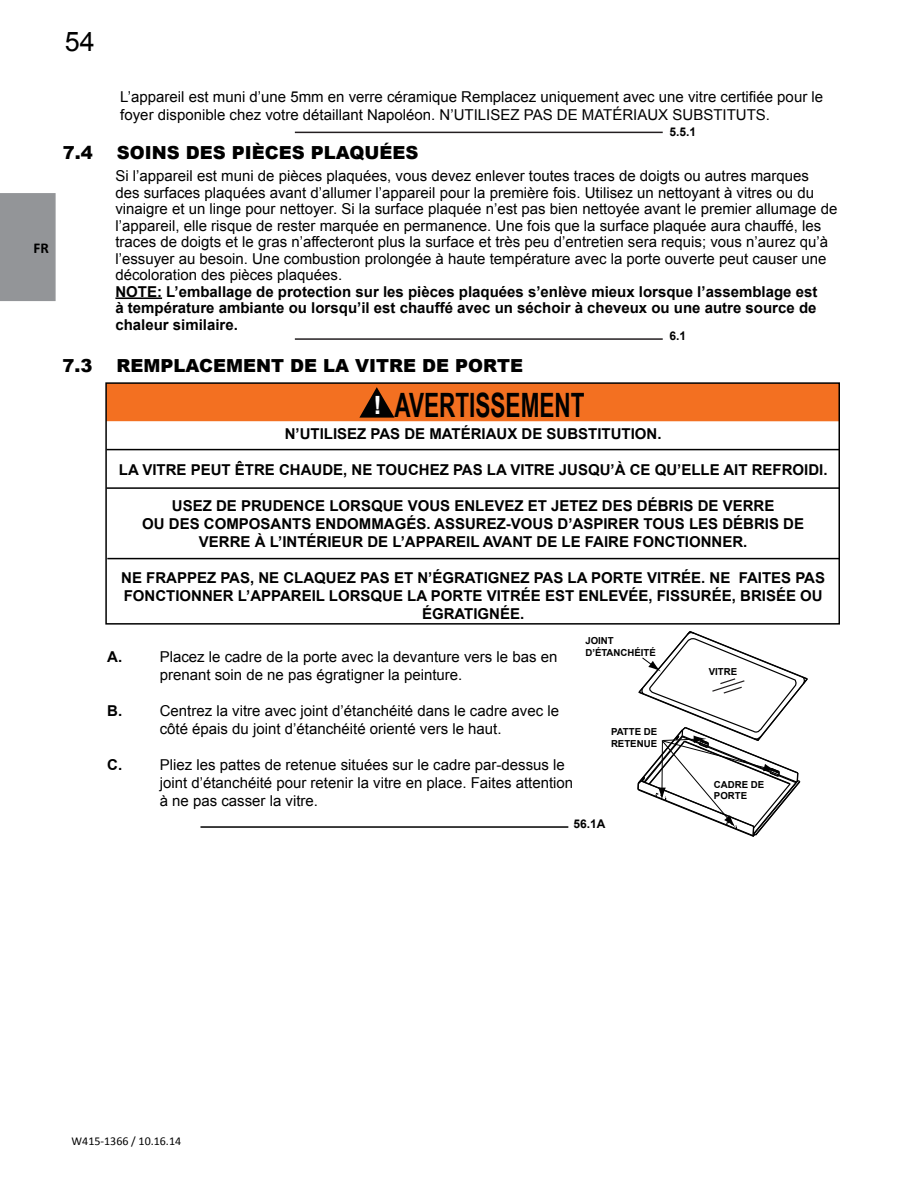
<style>
.page{position:relative;width:918px;height:1188px;background:#fff}
.page>*{position:absolute;margin:0;border:0;box-sizing:border-box;transform-origin:0 0}
.t1{font:700 33.6px "Arial Narrow";color:#000;scale:.82 1}
.t2{font:27px "Arial";color:#000}
.t3{font:900 18px "Arial";color:#000}
.t4{font:15px/16.5px "Arial";color:#000}
.t5{font:700 15px/18px "Arial";color:#000;text-align:center}
.t6{font:700 15px "Calibri";color:#000}
.t7{font:12px "Calibri";color:#000}
.t8{font:700 12px "Arial";color:#000}
.t9{font:700 9.6px/11.6px "Arial";color:#010101}
.s1{font-family:"Arial";font-size:25.2px;color:#fff}
</style>
<div class="page">
<div style="left:0;top:193px;width:56px;height:108px;background:#939598"></div>
<svg style="left:637px;top:631px;width:171px;height:206px"></svg>
<div style="left:106px;top:383px;width:734px;height:38px;background:#f37021"></div>
<svg style="left:359px;top:387px;width:35px;height:31px"></svg>
<div style="left:105px;top:382px;width:735px;height:243px;border:2px solid #000"></div>
<hr style="left:106px;top:449px;width:734px;height:1px;background:#000">
<hr style="left:106px;top:487px;width:733px;height:2px;background:#000">
<hr style="left:107px;top:558px;width:732px;height:1px;background:#000">
<hr style="left:200px;top:826px;width:368px;height:2px;background:#000">
<hr style="left:295px;top:338px;width:368px;height:2px;background:#241f21">
<hr style="left:115px;top:297px;width:47px;height:2px;background:#000">
<hr style="left:295px;top:132px;width:368px;height:1px;background:#241f21">
<h2 class="t2" style="left:65px;top:24px;width:32px">54</h2>
<p class="t6" style="left:33px;top:238px;width:17px">FR</p>
<p class="t4" style="left:120px;top:87px;width:704px;line-height:18px">l’appareil est muni d’une 5mm en verre céramique Remplacez uniquement avec une vitre certifiée pour le foyer disponible chez votre détaillant napoléon. n’UTiliSEZ paS DE MaTÉRiaUX SUBSTiTUTS.</p>
<p class="t3" style="left:63px;top:140px;width:32px">7.4</p>
<p class="t3" style="left:117px;top:140px;width:303px">SOINS DES PIÈCES PLAQUÉES</p>
<p class="t8" style="left:669px;top:124px;width:28px">5.5.1</p>
<p class="t4" style="left:115px;top:168px;width:724px">Si l’appareil est muni de pièces plaquées, vous devez enlever toutes traces de doigts ou autres marques<br>des surfaces plaquées avant d’allumer l’appareil pour la première fois. Utilisez un nettoyant à vitres ou du vinaigre et un linge pour nettoyer. Si la surface plaquée n’est pas bien nettoyée avant le premier allumage de l’appareil, elle risque de rester marquée en permanence. Une fois que la surface plaquée aura chauffé, les traces de doigts et le gras n’affecteront plus la surface et très peu d’entretien sera requis; vous n’aurez qu’à l’essuyer au besoin. Une combustion prolongée à haute température avec la porte ouverte peut causer une décoloration des pièces plaquées.</p>
<p class="t5" style="left:115px;top:284px;width:703px;line-height:16.5px;text-align:justify">NOTE: L’emballage de protection sur les pièces plaquées s’enlève mieux lorsque l’assemblage est à température ambiante ou lorsqu’il est chauffé avec un séchoir à cheveux ou une autre source de chaleur similaire.</p>
<p class="t8" style="left:669px;top:328px;width:18px">6.1</p>
<p class="t3" style="left:63px;top:352px;width:32px">7.3</p>
<p class="t3" style="left:117px;top:352px;width:71px">REMPLACE</p>
<p class="t3" style="left:226px;top:352px;width:296px">MENT DE LA VITRE DE PORTE</p>
<h1 class="t1" style="left:373px;top:380px;width:259px"><span class="s1">!</span> AVERTISSEMENT</h1>
<p class="t5" style="left:285px;top:426px;width:378px">N’UTILISEZ PAS DE MATÉRIAUX DE SUBSTITUTION.</p>
<p class="t5" style="left:119px;top:462px;width:710px">LA VITRE PEUT ÊTRE CHAUDE, NE TOUCHEZ PAS LA VITRE JUSQU’À CE QU’ELLE AIT REFROIDI.</p>
<p class="t5" style="left:142px;top:498px;width:663px">USEZ DE PRUDENCE LORSQUE VOUS ENLEVEZ ET JETEZ DES DÉBRIS DE VERRE<br>OU DES COMPOSANTS ENDOMMAGÉS. ASSUREZ-VOUS D’ASPIRER TOUS LES DÉBRIS DE<br>VERRE À L’INTÉRIEUR DE L’APPAREIL AVANT DE LE FAIRE FONCTIONNER.</p>
<p class="t5" style="left:121px;top:570px;width:705px">NE FRAPPEZ PAS, NE CLAQUEZ PAS ET N’ÉGRATIGNEZ PAS LA PORTE VITRÉE. NE FAITES PAS<br>FONCTIONNER L’APPAREIL LORSQUE LA PORTE VITRÉE EST ENLEVÉE, FISSURÉE, BRISÉE OU<br>ÉGRATIGNÉE.</p>
<p class="t5" style="left:107px;top:648px;width:16px">A.</p>
<p class="t4" style="left:160px;top:648px;width:399px;line-height:18px">placez le cadre de la porte avec la devanture vers le bas en prenant soin de ne pas égratigner la peinture.</p>
<p class="t5" style="left:107px;top:702px;width:16px">B.</p>
<p class="t4" style="left:160px;top:702px;width:401px;line-height:18px">centrez la vitre avec joint d’étanchéité dans le cadre avec le côté épais du joint d’étanchéité orienté vers le haut.</p>
<p class="t5" style="left:107px;top:756px;width:16px">C.</p>
<p class="t4" style="left:160px;top:756px;width:415px;line-height:18px">pliez les pattes de retenue situées sur le cadre par-dessus le joint d’étanchéité pour retenir la vitre en place. Faites attention à ne pas casser la vitre.</p>
<p class="t9" style="left:585px;top:635px;width:72px">JOINT<br>D’ÉTANCHÉITÉ</p>
<p class="t9" style="left:611px;top:727px;width:48px">PATTE DE<br>RETENUE</p>
<p class="t8" style="left:574px;top:815px;width:34px">56.1A</p>
<p class="t9" style="left:709px;top:666px;width:30px">VITRE</p>
<p class="t9" style="left:714px;top:779px;width:52px">CADRE DE<br>PORTE</p>
<p class="t7" style="left:72px;top:1133px;width:111px">W415-1366 / 10.16.14</p>
</div>
